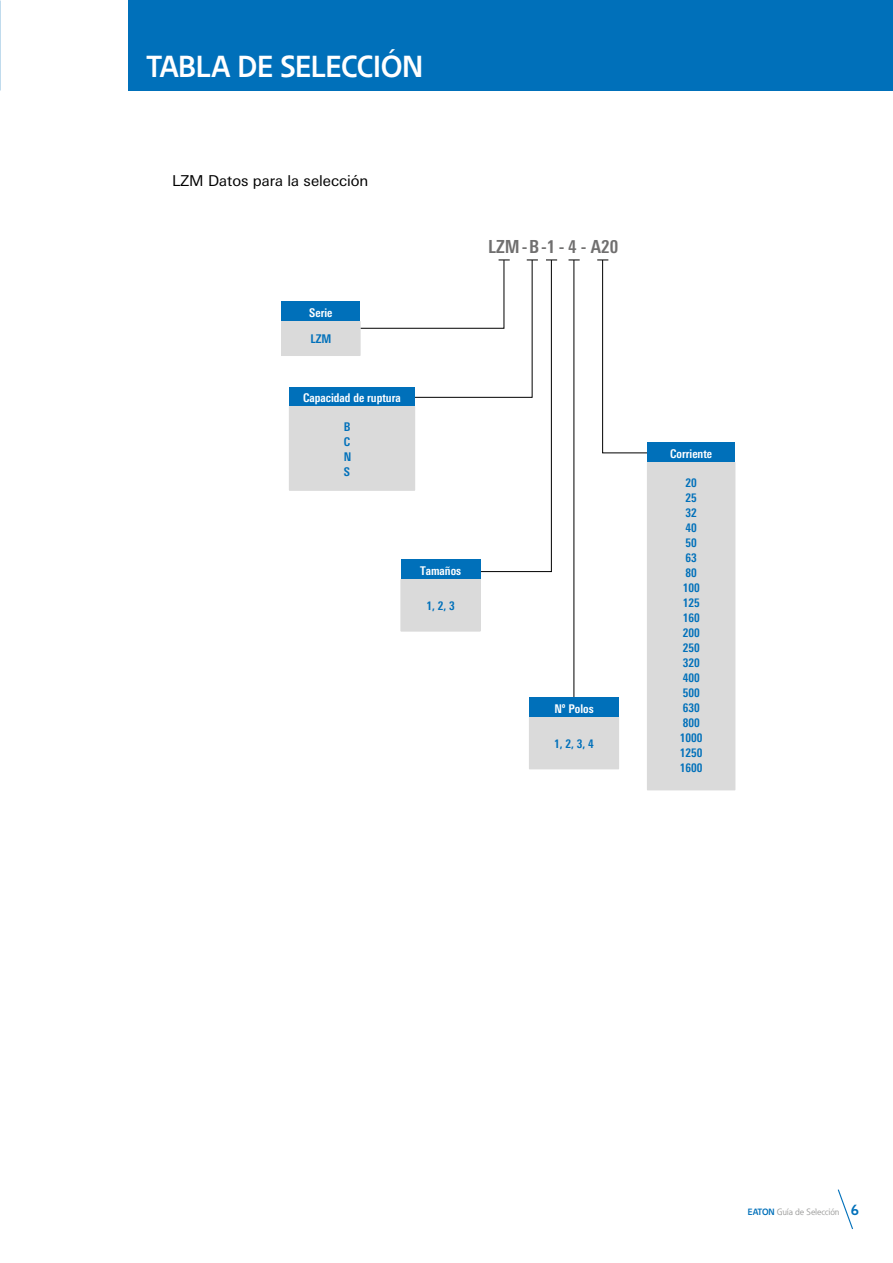
<style>
.page{position:relative;width:893px;height:1263px;background:#fff}
.page>*{position:absolute;margin:0;border:0;box-sizing:border-box;transform-origin:0 0}
.t1{font:700 30px "Eaton";color:#fff}
.t2{font:700 18px "Univers WWE Condensed";color:#706f6f}
.t3{font:15px "Univers WWE";color:#000}
.t4{font:700 12px/15px "Univers WWE Condensed";color:#0070ba;text-align:justify}
.t5{font:700 12px "Univers WWE Condensed";color:#fff}
.t6{font:9px "Eaton";letter-spacing:-.01em;color:#9d9d9c}
.s1{font-weight:700;color:#0070ba}
.s2{font-weight:700;font-size:15px;color:#0070ba}
</style>
<div class="page">
<div style="left:128px;top:0;width:765px;height:91px;background:#0070ba"></div>
<svg style="left:314px;top:259px;width:243px;height:313px"></svg>
<hr style="left:573px;top:260px;width:1px;height:452px;background:#000">
<svg style="left:568px;top:260px;width:12px;height:1px"></svg>
<svg style="left:597px;top:259px;width:54px;height:195px"></svg>
<div style="left:289px;top:387px;width:126px;height:19px;background:#0070ba"></div>
<div style="left:289px;top:406px;width:126px;height:84px;background:#dadada"></div>
<hr style="left:289px;top:490px;width:126px;height:1px;background:#dadada">
<div style="left:401px;top:560px;width:79px;height:19px;background:#0070ba"></div>
<div style="left:401px;top:579px;width:79px;height:52px;background:#dadada"></div>
<hr style="left:480px;top:579px;width:1px;height:52px;background:#dadada">
<hr style="left:401px;top:631px;width:79px;height:1px;background:#dadada">
<div style="left:529px;top:697px;width:90px;height:20px;background:#0070ba"></div>
<div style="left:529px;top:717px;width:90px;height:52px;background:#dadada"></div>
<hr style="left:529px;top:769px;width:90px;height:1px;background:#dadada">
<div style="left:647px;top:443px;width:88px;height:19px;background:#0070ba"></div>
<div style="left:647px;top:462px;width:88px;height:328px;background:#dadada"></div>
<hr style="left:735px;top:462px;width:1px;height:328px;background:#dadada">
<hr style="left:647px;top:790px;width:88px;height:1px;background:#dadada">
<div style="left:282px;top:302px;width:78px;height:19px;background:#0070ba"></div>
<div style="left:282px;top:321px;width:78px;height:34px;background:#dadada"></div>
<hr style="left:281px;top:321px;width:1px;height:34px;background:#dadada">
<hr style="left:360px;top:321px;width:1px;height:34px;background:#dadada">
<hr style="left:281px;top:355px;width:79px;height:1px;background:#dadada">
<svg style="left:837px;top:1189px;width:16px;height:41px"></svg>
<h1 class="t1" style="left:146px;top:48px;width:278px">TABLA DE SELECCIÓN</h1>
<p class="t3" style="left:172px;top:172px;width:198px">LZM Datos para la selección</p>
<p class="t5" style="left:309px;top:306px;width:25px">Serie</p>
<p class="t4" style="left:310px;top:332px;width:23px">LZM</p>
<p class="t5" style="left:303px;top:391px;width:99px">Capacidad de ruptura</p>
<p class="t4" style="left:344px;top:420px;width:9px">B C N S</p>
<h2 class="t2" style="left:488px;top:236px;width:131px">LZM-B-1 - 4 - A20</h2>
<p class="t5" style="left:420px;top:564px;width:43px">Tamaños</p>
<p class="t4" style="left:426px;top:598px;width:30px">1, 2, 3</p>
<p class="t5" style="left:554px;top:701px;width:41px">Nº Polos</p>
<p class="t4" style="left:554px;top:736px;width:41px">1, 2, 3, 4</p>
<p class="t5" style="left:670px;top:447px;width:44px">Corriente</p>
<p class="t4" style="left:680px;top:475px;width:24px;text-align:center">20<br>25<br>32<br>40<br>50<br>63<br>80<br>100<br>125<br>160<br>200<br>250<br>320<br>400<br>500<br>630<br>800<br>1000<br>1250<br>1600</p>
<p class="t6" style="left:748px;top:1206px;width:113px"><span class="s1">EATON</span> Guía de Selección <span class="s2">6</span></p>
</div>
